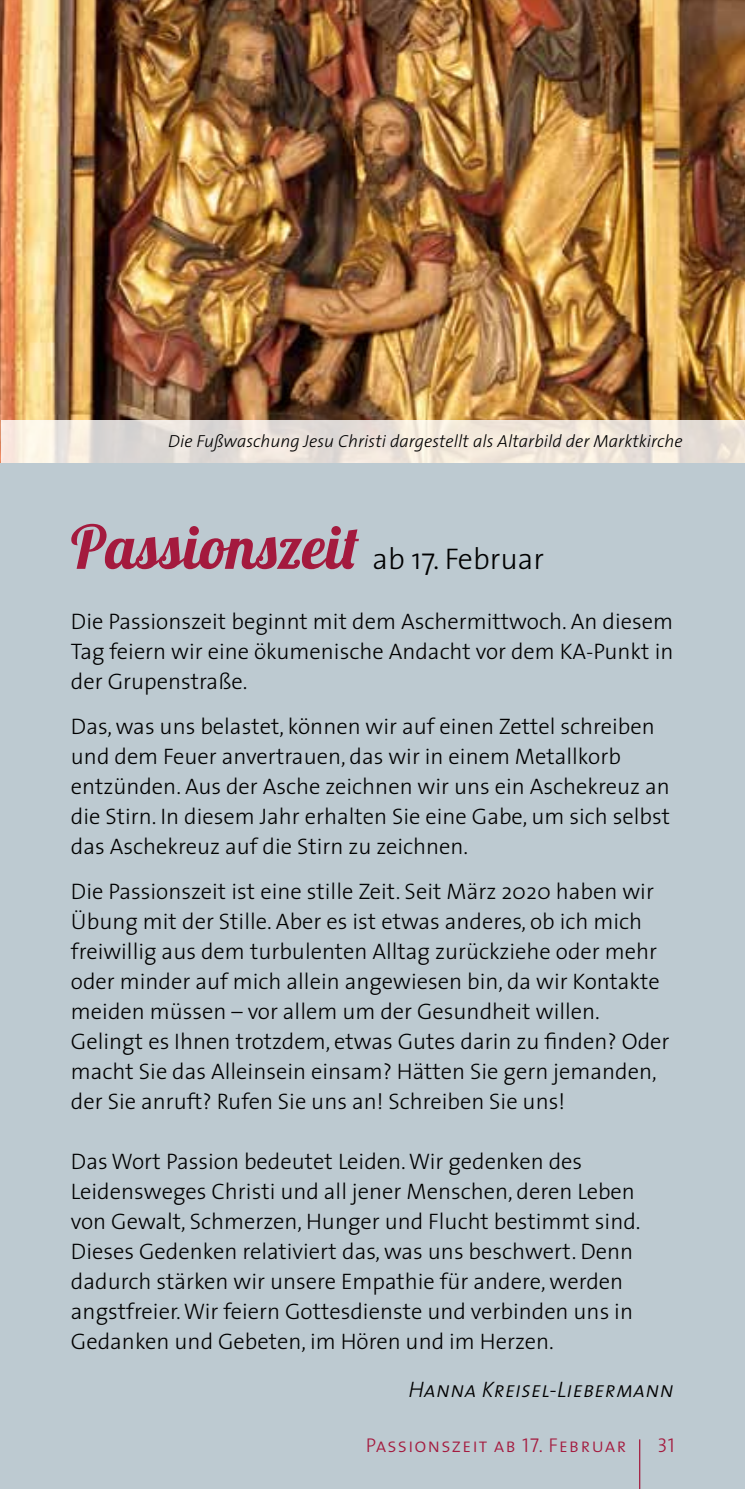
<style>
.page{position:relative;width:745px;height:1489px;background:#fff}
.page>*{position:absolute;margin:0;border:0;box-sizing:border-box;transform-origin:0 0}
.t1{font:60px "Lobster";letter-spacing:.005em;color:#a41a3e}
.t2{font:300 22.5px/30px "The Sans";color:#000}
.t3{font:italic 22.5px "The Sans Light Caps";color:#000}
.t4{font:20px "The Sans Light Caps";letter-spacing:.05em;color:#a41a3e}
.t5{font:italic 300 17.5px "The Sans";color:#000}
.s1{font-family:"The Sans";font-weight:300;font-size:30px;color:#000}
</style>
<div class="page">
<div style="left:0;top:0;width:744px;height:1488px;background:#bdcad1"></div>
<hr style="left:638px;top:1439px;width:2px;height:49px;background:#a41a3e">
<hr style="left:0;top:420px;width:1px;height:43px;background:#fff">
<img style="left:0;top:0;width:744px;height:462px">
<svg style="left:1px;top:420px;width:743px;height:43px"></svg>
<p class="t5" style="left:168px;top:426px;width:515px">Die Fußwaschung Jesu Christi dargestellt als Altarbild der Marktkirche</p>
<h1 class="t1" style="left:71px;top:509px;width:474px">Passionszeit <span class="s1">ab 17. Februar</span></h1>
<p class="t2" style="left:71px;top:605px;width:603px;text-align:justify">Die Passionszeit beginnt mit dem Aschermittwoch. An diesem Tag feiern wir eine ökumenische Andacht vor dem KA-Punkt in der Grupenstraße.</p>
<p class="t2" style="left:71px;top:710px;width:600px">Das, was uns belastet, können wir auf einen Zettel schreiben und dem Feuer anvertrauen, das wir in einem Metallkorb entzünden. Aus der Asche zeichnen wir uns ein Aschekreuz an die Stirn. In diesem Jahr erhalten Sie eine Gabe, um sich selbst das Aschekreuz auf die Stirn zu zeichnen.</p>
<p class="t2" style="left:71px;top:875px;width:599px">Die Passionszeit ist eine stille Zeit. Seit März 2020 haben wir Übung mit der Stille. Aber es ist etwas anderes, ob ich mich freiwillig aus dem turbulenten Alltag zurückziehe oder mehr oder minder auf mich allein angewiesen bin, da wir Kontakte meiden müssen – vor allem um der Gesundheit willen.<br>Gelingt es Ihnen trotzdem, etwas Gutes darin zu finden? Oder macht Sie das Alleinsein einsam? Hätten Sie gern jemanden, der Sie anruft? Rufen Sie uns an! Schreiben Sie uns!</p>
<p class="t2" style="left:71px;top:1145px;width:568px">Das Wort Passion bedeutet Leiden. Wir gedenken des Leidensweges Christi und all jener Menschen, deren Leben von Gewalt, Schmerzen, Hunger und Flucht bestimmt sind.<br>Dieses Gedenken relativiert das, was uns beschwert. Denn dadurch stärken wir unsere Empathie für andere, werden angstfreier. Wir feiern Gottesdienste und verbinden uns in Gedanken und Gebeten, im Hören und im Herzen.</p>
<p class="t3" style="left:408px;top:1370px;width:267px">Hanna Kreisel-Liebermann</p>
<p class="t4" style="left:366px;top:1428px;width:262px">Passionszeit ab 17. Februar</p>
<p class="t4" style="left:657px;top:1428px;width:19px">31</p>
</div>
